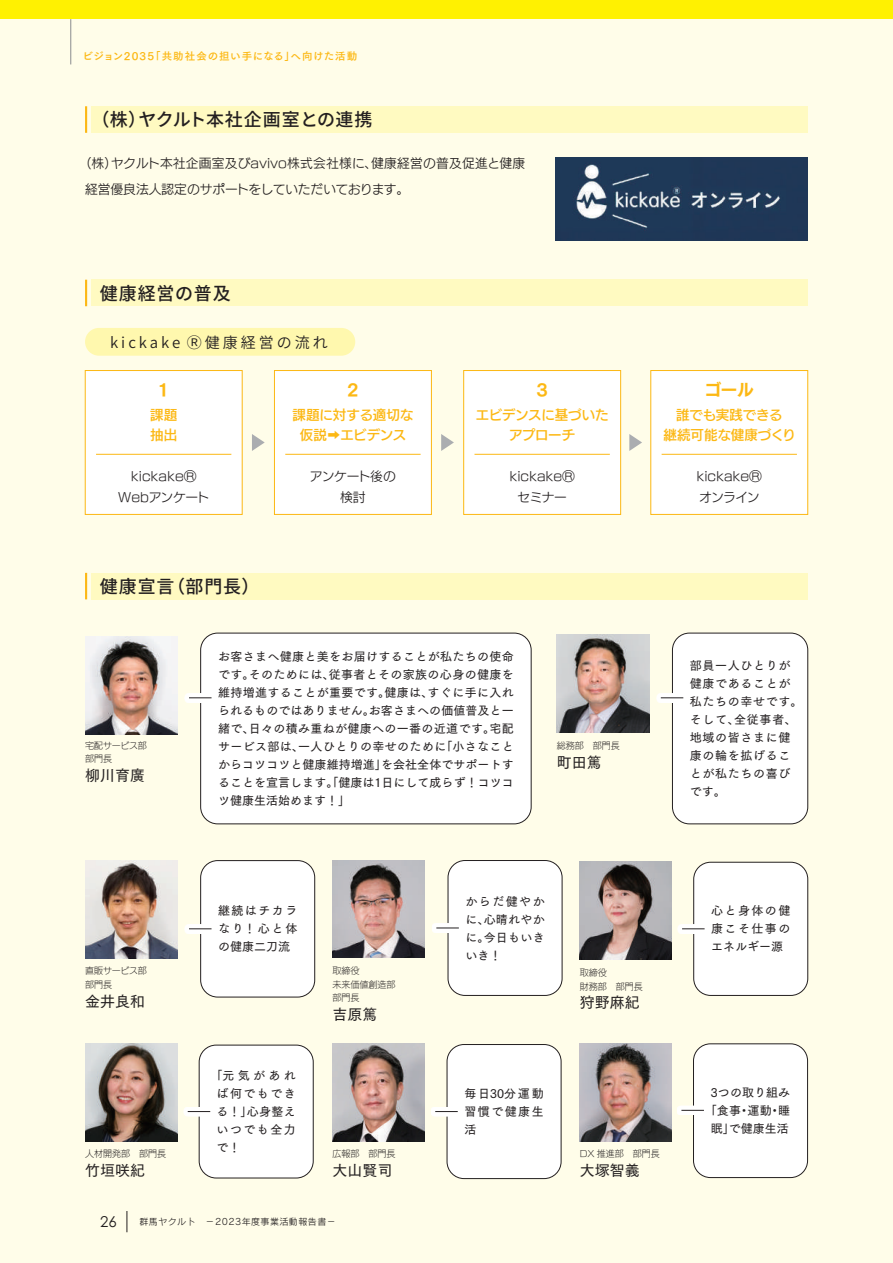
<style>
.page{position:relative;width:893px;height:1263px;background:#fffde9}
.page>*{position:absolute;margin:0;border:0;box-sizing:border-box;transform-origin:0 0}
.t1{font:500 18px "Source Han Sans JP";letter-spacing:.05em;color:#231f20}
.t2{font:500 18px "Source Han Sans JP";letter-spacing:.025em;color:#231f20}
.t3{font:16.5px "Tsuku Go Pro E";color:#fcb814}
.t4{font:16.5px "New Rodin Pro B";color:#fcb814}
.t5{font:15px "Tsuku Go Pro D";color:#231f20}
.t6{font:15px "Source Han Sans JP";letter-spacing:.2em;color:#231f20}
.t7{font:15px "Century Gothic Pro";color:#231f20}
.t8{font:13.5px/19.5px "New Rodin Pro DB";letter-spacing:-.01em;color:#fcb814;text-align:center}
.t9{font:12.75px/21px "New Rodin Pro M";color:#231f20;text-align:center}
.t10{font:12.75px/21px "New Rodin Pro M";letter-spacing:-.02em;color:#231f20;text-align:center}
.t11{font:12px/18px "Tsuku Go Pro D";letter-spacing:.055em;color:#231f20;text-align:justify}
.t12{font:12px/18px "Tsuku Go Pro D";letter-spacing:.005em;color:#231f20;text-align:center}
.t13{font:10.5px "Tsuku Go Pro B";letter-spacing:.08em;color:#fcb814}
.t14{font:9px/13.5px "New Rodin Pro L";color:#231f20}
.t15{font:9px "Rodin Pro M";letter-spacing:.05em;color:#231f20}
</style>
<div class="page">
<div style="left:0;top:0;width:893px;height:19px;background:#fff101"></div>
<div style="left:85px;top:328px;width:270px;height:28px;background:#fff8ae;border-radius:14px"></div>
<div style="left:91px;top:280px;width:717px;height:26px;background:#fffac1"></div>
<hr style="left:85px;top:280px;width:2px;height:26px;background:#fcb814">
<div style="left:91px;top:573px;width:717px;height:26px;background:#fffac1"></div>
<hr style="left:85px;top:573px;width:2px;height:26px;background:#fcb814">
<svg style="left:252px;top:434px;width:13px;height:17px"></svg>
<svg style="left:441px;top:434px;width:13px;height:17px"></svg>
<svg style="left:629px;top:434px;width:13px;height:17px"></svg>
<div style="left:85px;top:370px;width:157px;height:144px;background:#fff"></div>
<hr style="left:96px;top:454px;width:135px;height:1px;background:#fcb814">
<div style="left:85px;top:370px;width:157px;height:145px;border:1px solid #fcb814"></div>
<div style="left:274px;top:370px;width:157px;height:144px;background:#fff"></div>
<hr style="left:285px;top:454px;width:136px;height:1px;background:#fcb814">
<div style="left:274px;top:370px;width:158px;height:145px;border:1px solid #fcb814"></div>
<div style="left:464px;top:370px;width:157px;height:144px;background:#fff"></div>
<hr style="left:474px;top:454px;width:136px;height:1px;background:#fcb814">
<div style="left:463px;top:370px;width:158px;height:145px;border:1px solid #fcb814"></div>
<div style="left:651px;top:370px;width:157px;height:144px;background:#fff"></div>
<hr style="left:662px;top:454px;width:135px;height:1px;background:#fcb814">
<div style="left:651px;top:370px;width:157px;height:145px;border:1px solid #fcb814"></div>
<div style="left:91px;top:106px;width:717px;height:27px;background:#fffac1"></div>
<hr style="left:85px;top:106px;width:2px;height:27px;background:#fcb814">
<img style="left:85px;top:636px;width:92px;height:98px">
<img style="left:85px;top:860px;width:92px;height:98px">
<img style="left:580px;top:862px;width:92px;height:98px">
<img style="left:580px;top:1043px;width:92px;height:98px">
<img style="left:557px;top:634px;width:92px;height:98px">
<img style="left:332px;top:1043px;width:93px;height:98px">
<img style="left:332px;top:860px;width:93px;height:98px">
<img style="left:85px;top:1043px;width:92px;height:98px">
<img style="left:555px;top:157px;width:252px;height:83px">
<svg style="left:127px;top:1211px;width:1px;height:21px"></svg>
<hr style="left:71px;top:19px;width:1px;height:45px;background:#8a8c8f">
<div style="left:201px;top:633px;width:330px;height:191px;background:#fff;border-radius:17px"></div>
<div style="left:200px;top:633px;width:331px;height:191px;border:1px solid #231f20;border-radius:17px"></div>
<div style="left:201px;top:860px;width:114px;height:137px;background:#fff;border-radius:17px"></div>
<div style="left:200px;top:860px;width:115px;height:137px;border:1px solid #231f20;border-radius:17px"></div>
<div style="left:672px;top:633px;width:136px;height:191px;background:#fff;border-radius:17px"></div>
<div style="left:672px;top:633px;width:136px;height:191px;border:1px solid #231f20;border-radius:17px"></div>
<div style="left:693px;top:1044px;width:114px;height:133px;background:#fff;border-radius:17px"></div>
<div style="left:693px;top:1043px;width:115px;height:135px;border:1px solid #231f20;border-radius:17px"></div>
<div style="left:448px;top:860px;width:114px;height:135px;background:#fff;border-radius:17px"></div>
<div style="left:448px;top:860px;width:114px;height:136px;border:1px solid #231f20;border-radius:17px"></div>
<div style="left:199px;top:1045px;width:114px;height:133px;background:#fff;border-radius:17px"></div>
<div style="left:199px;top:1045px;width:115px;height:133px;border:1px solid #231f20;border-radius:17px"></div>
<div style="left:694px;top:862px;width:114px;height:133px;background:#fff;border-radius:17px"></div>
<div style="left:693px;top:862px;width:115px;height:134px;border:1px solid #231f20;border-radius:17px"></div>
<div style="left:447px;top:1044px;width:114px;height:134px;background:#fff;border-radius:17px"></div>
<div style="left:447px;top:1044px;width:114px;height:135px;border:1px solid #231f20;border-radius:17px"></div>
<div style="left:184px;top:693px;width:32px;height:10px;background:#fff"></div>
<svg style="left:189px;top:697px;width:23px;height:1px"></svg>
<div style="left:184px;top:924px;width:32px;height:10px;background:#fff"></div>
<svg style="left:189px;top:928px;width:23px;height:1px"></svg>
<div style="left:656px;top:693px;width:32px;height:10px;background:#fff"></div>
<svg style="left:661px;top:697px;width:22px;height:1px"></svg>
<div style="left:677px;top:1105px;width:31px;height:10px;background:#fff"></div>
<svg style="left:681px;top:1110px;width:23px;height:1px"></svg>
<div style="left:432px;top:923px;width:31px;height:10px;background:#fff"></div>
<svg style="left:436px;top:927px;width:23px;height:1px"></svg>
<div style="left:183px;top:1107px;width:32px;height:9px;background:#fff"></div>
<svg style="left:188px;top:1111px;width:22px;height:1px"></svg>
<div style="left:678px;top:924px;width:31px;height:10px;background:#fff"></div>
<svg style="left:682px;top:928px;width:23px;height:1px"></svg>
<div style="left:431px;top:1107px;width:31px;height:9px;background:#fff"></div>
<svg style="left:435px;top:1111px;width:23px;height:1px"></svg>
<p class="t13" style="left:82px;top:47px;width:276px">ビジョン2035「共助社会の担い手になる」へ向けた活動</p>
<h1 class="t2" style="left:92px;top:110px;width:282px">（株）ヤクルト本社企画室との連携</h1>
<p class="t9" style="left:85px;top:150px;width:442px;line-height:25.5px;text-align:left;text-indent:-6px">（株）ヤクルト本社企画室及びavivo株式会社様に、健康経営の普及促進と健康経営優良法人認定のサポートをしていただいております。</p>
<h1 class="t1" style="left:100px;top:283px;width:132px">健康経営の普及</h1>
<p class="t6" style="left:110px;top:334px;width:219px">kickake Ⓡ健康経営の流れ</p>
<h2 class="t3" style="left:158px;top:375px;width:13px">1</h2>
<p class="t8" style="left:150px;top:404px;width:28px;text-align:left">課題抽出</p>
<p class="t9" style="left:118px;top:465px;width:93px">kickakeⓇ<br>Webアンケート</p>
<h1 class="t1" style="left:100px;top:576px;width:161px">健康宣言（部門長）</h1>
<h2 class="t3" style="left:347px;top:375px;width:13px">2</h2>
<p class="t8" style="left:292px;top:404px;width:122px">課題に対する適切な仮説➡エビデンス</p>
<p class="t10" style="left:310px;top:465px;width:87px">アンケート後の検討</p>
<h2 class="t3" style="left:536px;top:375px;width:13px">3</h2>
<p class="t8" style="left:476px;top:404px;width:134px">エビデンスに基づいたアプローチ</p>
<p class="t9" style="left:509px;top:465px;width:67px">kickakeⓇセミナー</p>
<p class="t14" style="left:85px;top:738px;width:63px">宅配サービス部部門長</p>
<p class="t5" style="left:85px;top:763px;width:61px">柳川育廣</p>
<p class="t11" style="left:218px;top:646px;width:297px">お客さまへ健康と美をお届けすることが私たちの使命です。そのためには、従事者とその家族の心身の健康を維持増進することが重要です。健康は、すぐに手に入れられるものではありません。お客さまへの価値普及と一緒で、日々の積み重ねが健康への一番の近道です。宅配サービス部は、一人ひとりの幸せのために「小さなことからコツコツと健康維持増進」を会社全体でサポートすることを宣言します。「健康は1日にして成らず！コツコツ健康生活始めます！」</p>
<p class="t14" style="left:557px;top:738px;width:64px">総務部　部門長</p>
<p class="t5" style="left:557px;top:749px;width:46px">町田篤</p>
<h2 class="t4" style="left:705px;top:375px;width:50px">ゴール</h2>
<p class="t8" style="left:664px;top:404px;width:134px">誰でも実践できる<br>継続可能な健康づくり</p>
<p class="t9" style="left:696px;top:465px;width:67px;text-align:left">kickakeⓇオンライン</p>
<p class="t11" style="left:690px;top:655px;width:114px;text-align:left">部員一人ひとりが健康であることが私たちの幸せです。そして、全従事者、地域の皆さまに健康の輪を拡げることが私たちの喜びです。</p>
<p class="t14" style="left:85px;top:963px;width:63px">直販サービス部部門長</p>
<p class="t5" style="left:85px;top:988px;width:61px">金井良和</p>
<p class="t11" style="left:218px;top:900px;width:81px">継続はチカラなり！心と体の健康二刀流</p>
<p class="t14" style="left:332px;top:963px;width:64px">取締役<br>未来価値創造部部門長</p>
<p class="t5" style="left:332px;top:1002px;width:46px">吉原篤</p>
<p class="t11" style="left:465px;top:891px;width:81px">からだ健やかに、心晴れやかに。今日もいきいき！</p>
<p class="t14" style="left:580px;top:965px;width:64px">取締役<br>財務部　部門長</p>
<p class="t5" style="left:580px;top:990px;width:61px">狩野麻紀</p>
<p class="t11" style="left:711px;top:900px;width:81px">心と身体の健康こそ仕事のエネルギー源</p>
<p class="t14" style="left:85px;top:1146px;width:82px">人材開発部　部門長</p>
<p class="t5" style="left:85px;top:1158px;width:61px">竹垣咲紀</p>
<p class="t11" style="left:217px;top:1065px;width:81px;text-indent:-6px">「元気があれば何でもできる！」心身整えいつでも全力で！</p>
<p class="t14" style="left:332px;top:1146px;width:64px">広報部　部門長</p>
<p class="t5" style="left:332px;top:1158px;width:61px">大山賢司</p>
<p class="t7" style="left:100px;top:1212px;width:18px">26</p>
<p class="t15" style="left:139px;top:1216px;width:198px">群馬ヤクルト　－2023年度事業活動報告書－</p>
<p class="t11" style="left:464px;top:1083px;width:81px">毎日30分運動習慣で健康生活</p>
<p class="t14" style="left:580px;top:1146px;width:82px">DX 推進部　部門長</p>
<p class="t5" style="left:580px;top:1158px;width:61px">大塚智義</p>
<p class="t12" style="left:705px;top:1082px;width:87px">3つの取り組み「食事・運動・睡眠」で健康生活</p>
</div>
